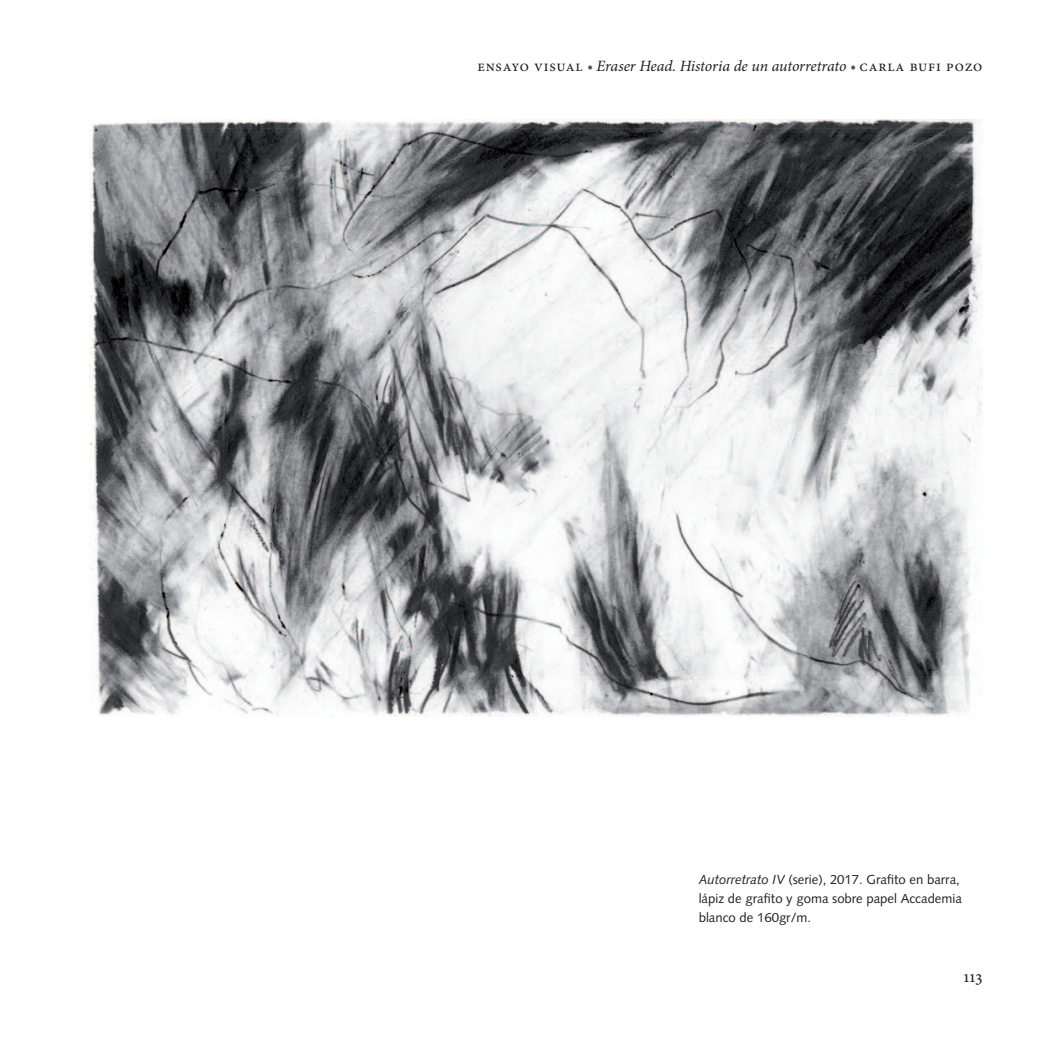
<style>
.page{position:relative;width:1042px;height:1042px;background:#fff}
.page>*{position:absolute;margin:0;border:0;box-sizing:border-box;transform-origin:0 0}
.t1{font:17.5px "Minion Pro";color:#231f20}
.t2{font:italic 15.75px "Minion Pro";letter-spacing:-.01em;color:#231f20}
.Referencia_imagen{font:13.12px/19.2px "Syntax LT Std";color:#231f20}
.s1{font-style:normal}
.s2{color:#57585a}
.s3{font-style:italic}
</style>
<div class="page">
<img style="left:89px;top:119px;width:893px;height:597px">
<p class="t2" style="left:477px;top:55px;width:506px"><span class="s1">ensayo visual</span> <span class="s2">•</span> Eraser Head. Historia de un autorretrato <span class="s2">•</span> <span class="s1">carla bufi pozo</span></p>
<p class="Referencia_imagen" style="left:699px;top:870px;width:265px"><span class="s3">Autorretrato IV</span> (serie), 2017. Grafito en barra, lápiz de grafito y goma sobre papel Accademia blanco de 160gr/m.</p>
<h1 class="t1" style="left:963px;top:965px;width:20px">113</h1>
</div>
